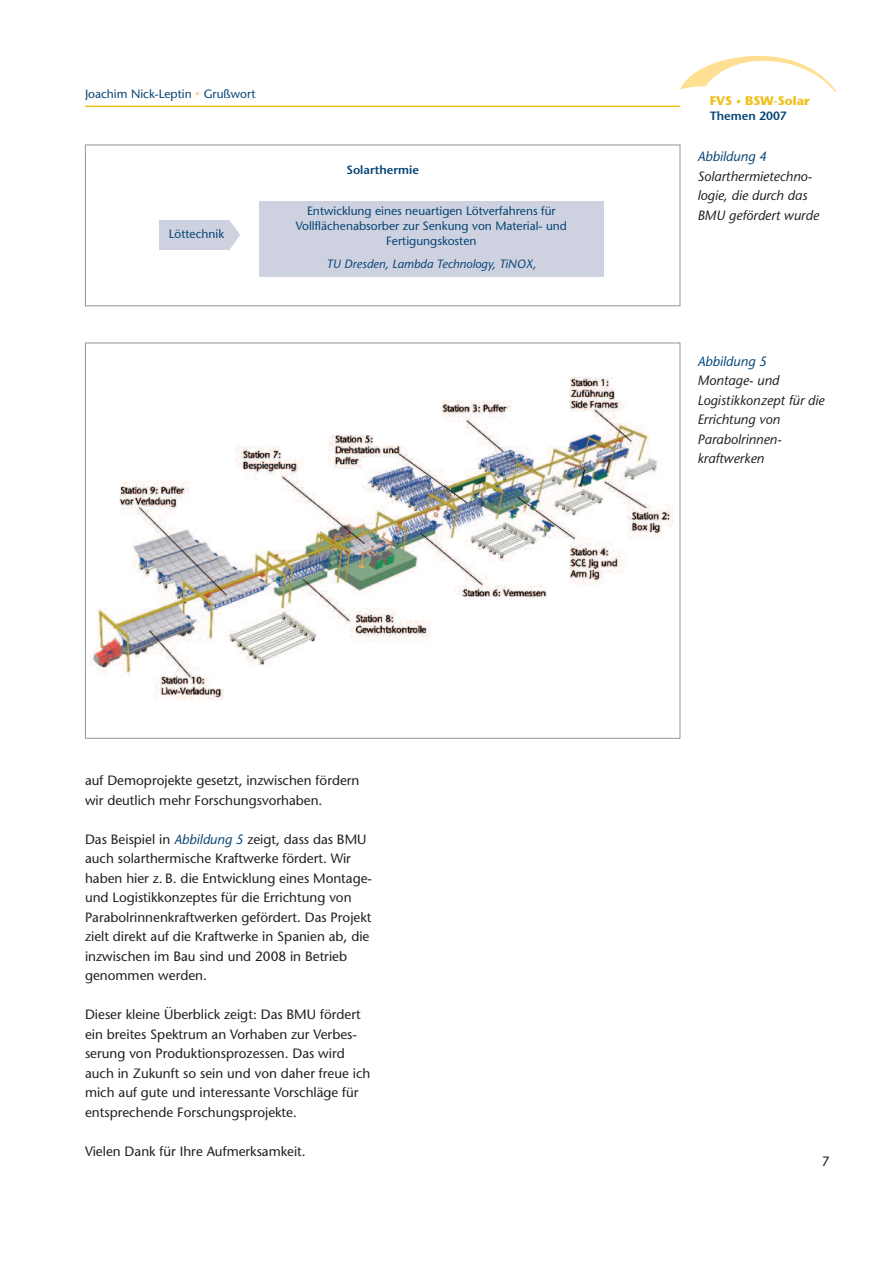
<style>
.page{position:relative;width:893px;height:1263px;background:#fff}
.page>*{position:absolute;margin:0;border:0;box-sizing:border-box;transform-origin:0 0}
.t1{font:13.5px/19.5px "Stone Sans";color:#231f20}
.t2{font:italic 13.5px/19.5px "Stone Sans";color:#231f20}
.t3{font:italic 13.5px "Stone Sans";color:#064475}
.t4{font:700 12.45px "Stone Sans";color:#f0c01d}
.t5{font:12px/15px "Stone Sans";color:#064475;text-align:center}
.t6{font:italic 12px "Stone Sans";color:#064475}
.t7{font:600 12px "Stone Sans";color:#064475}
.s1{font-size:9.75px;color:#f7db93}
.s2{font-size:9.75px}
.s3{font-style:italic;color:#064475}
</style>
<div class="page">
<hr style="left:85px;top:106px;width:595px;height:1px;background:#f0c01d">
<svg style="left:680px;top:55px;width:156px;height:37px"></svg>
<img style="left:88px;top:376px;width:585px;height:324px">
<div style="left:85px;top:145px;width:595px;height:161px;border:1px solid #939598"></div>
<div style="left:259px;top:201px;width:345px;height:75px;background:#ced1e0"></div>
<div style="left:159px;top:220px;width:71px;height:30px;background:#ced1e0"></div>
<svg style="left:230px;top:221px;width:10px;height:28px"></svg>
<p class="t5" style="left:85px;top:88px;width:172px">Joachim Nick-Leptin <span class="s1">•</span> Grußwort</p>
<p class="t4" style="left:710px;top:96px;width:102px">FVS <span class="s2">•</span> BSW-Solar</p>
<p class="t7" style="left:710px;top:111px;width:79px">Themen 2007</p>
<p class="t5" style="left:169px;top:228px;width:57px">Löttechnik</p>
<p class="t7" style="left:346px;top:165px;width:74px">Solarthermie</p>
<p class="t5" style="left:296px;top:205px;width:273px">Entwicklung eines neuartigen Lötverfahrens für<br>Vollflächenabsorber zur Senkung von Material- und<br>Fertigungskosten</p>
<p class="t6" style="left:326px;top:259px;width:212px">TU Dresden, Lambda Technology, TiNOX,</p>
<p class="t1" style="left:85px;top:772px;width:276px">auf Demoprojekte gesetzt, inzwischen fördern wir deutlich mehr Forschungsvorhaben.</p>
<p class="t1" style="left:85px;top:831px;width:289px">Das Beispiel in <span class="s3">Abbildung 5</span> zeigt, dass das BMU auch solarthermische Kraftwerke fördert. Wir haben hier z. B. die Entwicklung eines Montage&shy;und Logistikkonzeptes für die Errichtung von Parabolrinnenkraftwerken gefördert. Das Projekt zielt direkt auf die Kraftwerke in Spanien ab, die inzwischen im Bau sind und 2008 in Betrieb genommen werden.</p>
<p class="t1" style="left:85px;top:1006px;width:287px">Dieser kleine Überblick zeigt: Das BMU fördert ein breites Spektrum an Vorhaben zur Verbes&shy;serung von Produktionsprozessen. Das wird auch in Zukunft so sein und von daher freue ich mich auf gute und interessante Vorschläge für entsprechende Forschungsprojekte.</p>
<p class="t1" style="left:85px;top:1143px;width:222px">Vielen Dank für Ihre Aufmerksamkeit.</p>
<p class="t3" style="left:697px;top:151px;width:71px">Abbildung 4</p>
<p class="t2" style="left:697px;top:168px;width:123px">Solarthermietechno&shy;logie, die durch das<br>BMU gefördert wurde</p>
<p class="t3" style="left:697px;top:356px;width:71px">Abbildung 5</p>
<p class="t2" style="left:697px;top:372px;width:129px">Montage- und<br>Logistikkonzept für die<br>Errichtung von<br>Parabolrinnen&shy;kraftwerken</p>
<p class="t1" style="left:822px;top:1152px;width:9px">7</p>
</div>
